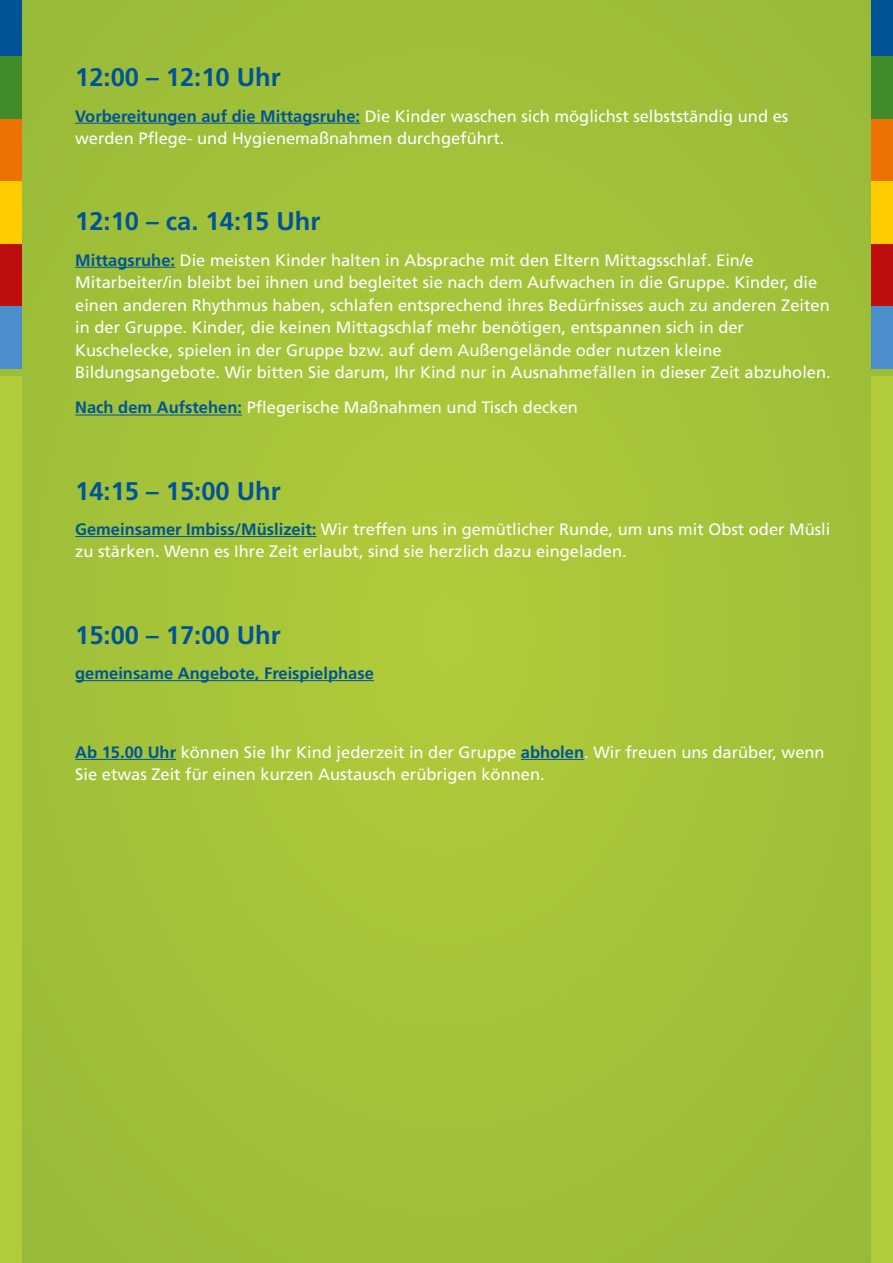
<style>
.page{position:relative;width:893px;height:1263px;background:#a3c13a}
.page>*{position:absolute;margin:0;border:0;box-sizing:border-box;transform-origin:0 0}
.t1{font:700 25.5px "Frutiger";color:#005496}
.t2{font:16.5px/22.5px "Frutiger";color:#fff}
.t3{font:700 16.5px "Frutiger";color:#005496}
.s1{font-weight:700;color:#005496}
</style>
<div class="page">
<div style="left:872px;top:376px;width:21px;height:887px;background:#b1cc3a"></div>
<div style="left:872px;top:119px;width:21px;height:63px;background:#ee7203"></div>
<div style="left:872px;top:0;width:21px;height:57px;background:#005496"></div>
<div style="left:872px;top:57px;width:21px;height:62px;background:#418b28"></div>
<div style="left:872px;top:182px;width:21px;height:62px;background:#fc0"></div>
<div style="left:872px;top:244px;width:21px;height:63px;background:#bd0e0d"></div>
<div style="left:872px;top:307px;width:21px;height:62px;background:#4c8dcb"></div>
<div style="left:0;top:376px;width:21px;height:887px;background:#b1cc3a"></div>
<div style="left:0;top:119px;width:21px;height:63px;background:#ee7203"></div>
<div style="left:0;top:0;width:21px;height:57px;background:#005496"></div>
<div style="left:0;top:57px;width:21px;height:62px;background:#418b28"></div>
<div style="left:0;top:182px;width:21px;height:62px;background:#fc0"></div>
<div style="left:0;top:244px;width:21px;height:63px;background:#bd0e0d"></div>
<div style="left:0;top:307px;width:21px;height:62px;background:#4c8dcb"></div>
<hr style="left:75px;top:123px;width:285px;height:1px;background:#005496">
<hr style="left:75px;top:267px;width:100px;height:1px;background:#005496">
<hr style="left:75px;top:415px;width:167px;height:1px;background:#005496">
<hr style="left:75px;top:536px;width:241px;height:1px;background:#005496">
<hr style="left:75px;top:680px;width:299px;height:1px;background:#005496">
<hr style="left:75px;top:759px;width:101px;height:1px;background:#005496">
<hr style="left:521px;top:759px;width:63px;height:1px;background:#005496">
<h1 class="t1" style="left:75px;top:62px;width:207px">12:00 – 12:10 Uhr</h1>
<p class="t2" style="left:75px;top:104px;width:715px"><span class="s1">Vorbereitungen auf die Mittagsruhe:</span> Die Kinder waschen sich möglichst selbstständig und es werden Pflege- und Hygienemaßnahmen durchgeführt.</p>
<h1 class="t1" style="left:75px;top:206px;width:247px">12:10 – ca. 14:15 Uhr</h1>
<p class="t2" style="left:75px;top:248px;width:757px"><span class="s1">Mittagsruhe:</span> Die meisten Kinder halten in Absprache mit den Eltern Mittagsschlaf. Ein/e Mitarbeiter/in bleibt bei ihnen und begleitet sie nach dem Aufwachen in die Gruppe. Kinder, die einen anderen Rhythmus haben, schlafen entsprechend ihres Bedürfnisses auch zu anderen Zeiten in der Gruppe. Kinder, die keinen Mittagschlaf mehr benötigen, entspannen sich in der Kuschelecke, spielen in der Gruppe bzw. auf dem Außengelände oder nutzen kleine Bildungsangebote. Wir bitten Sie darum, Ihr Kind nur in Ausnahmefällen in dieser Zeit abzuholen.</p>
<p class="t2" style="left:75px;top:396px;width:504px"><span class="s1">Nach dem Aufstehen:</span> Pflegerische Maßnahmen und Tisch decken</p>
<h1 class="t1" style="left:75px;top:476px;width:207px">14:15 – 15:00 Uhr</h1>
<p class="t2" style="left:75px;top:518px;width:757px"><span class="s1">Gemeinsamer Imbiss/Müslizeit:</span> Wir treffen uns in gemütlicher Runde, um uns mit Obst oder Müsli zu stärken. Wenn es Ihre Zeit erlaubt, sind sie herzlich dazu eingeladen.</p>
<h1 class="t1" style="left:75px;top:620px;width:207px">15:00 – 17:00 Uhr</h1>
<p class="t3" style="left:75px;top:663px;width:300px">gemeinsame Angebote, Freispielphase</p>
<p class="t2" style="left:75px;top:741px;width:751px"><span class="s1">Ab 15.00 Uhr</span> können Sie Ihr Kind jederzeit in der Gruppe <span class="s1">abholen</span>. Wir freuen uns darüber, wenn<br>Sie etwas Zeit für einen kurzen Austausch erübrigen können.</p>
</div>
